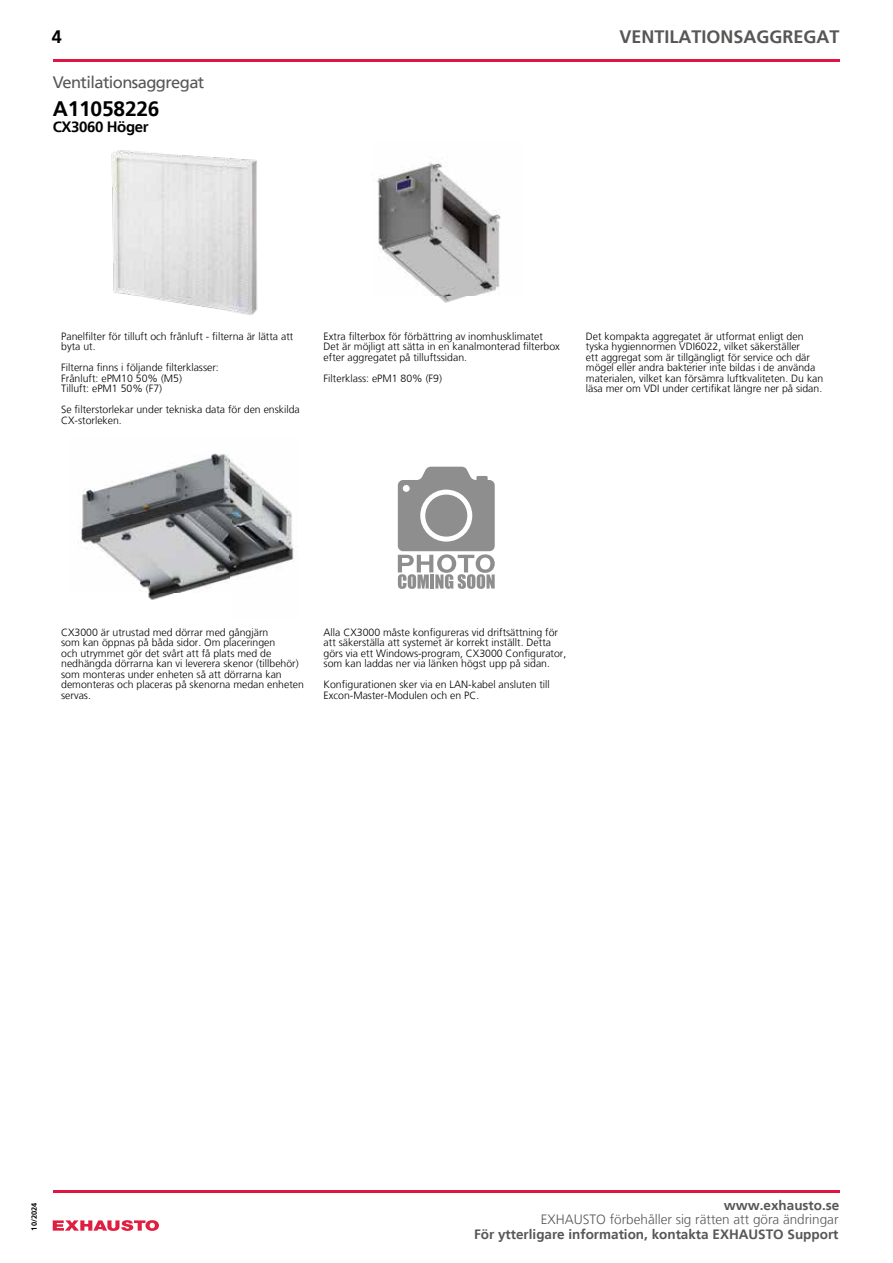
<style>
.page{position:relative;width:893px;height:1263px;background:#fff}
.page>*{position:absolute;margin:0;border:0;box-sizing:border-box;transform-origin:0 0}
.t1{font:700 21px "Frutiger LT";letter-spacing:-.01em;color:#000}
.t2{font:700 18px "Frutiger LT";color:#575756}
.t3{font:700 18px "Frutiger LT";color:#000}
.t4{font:16.5px "Frutiger LT";letter-spacing:-.035em;color:#575756}
.t5{font:700 15px "Frutiger LT";letter-spacing:-.025em;color:#000}
.t6{font:700 13.5px "Frutiger LT";color:#575756}
.t7{font:300 13.5px "Frutiger LT";color:#575756}
.t8{font:300 10.5px/10.5px "Frutiger LT";color:#000}
.t9{font:700 7.5px "Frutiger LT";color:#000}
</style>
<div class="page">
<svg style="left:53px;top:1220px;width:106px;height:11px"></svg>
<hr style="left:53px;top:60px;width:786px;height:2px;background:#df1641">
<hr style="left:53px;top:1190px;width:786px;height:2px;background:#df1641">
<img style="left:111px;top:150px;width:147px;height:165px">
<img style="left:377px;top:162px;width:124px;height:141px">
<img style="left:80px;top:453px;width:214px;height:147px">
<svg style="left:398px;top:467px;width:97px;height:122px"></svg>
<h2 class="t3" style="left:52px;top:27px;width:12px">4</h2>
<h3 class="t4" style="left:53px;top:73px;width:153px">Ventilationsaggregat</h3>
<h1 class="t1" style="left:53px;top:96px;width:108px">A11058226</h1>
<h3 class="t5" style="left:53px;top:118px;width:97px">CX3060 Höger</h3>
<h2 class="t2" style="left:619px;top:27px;width:222px">VENTILATIONSAGGREGAT</h2>
<p class="t8" style="left:61px;top:331px;width:234px">Panelfilter för tilluft och frånluft - filterna är lätta att byta ut.</p>
<p class="t8" style="left:61px;top:362px;width:159px">Filterna finns i följande filterklasser:<br>Frånluft: ePM10 50% (M5)<br>Tilluft: ePM1 50% (F7)</p>
<p class="t8" style="left:61px;top:404px;width:240px">Se filterstorlekar under tekniska data för den enskilda<br>CX-storleken.</p>
<p class="t8" style="left:324px;top:331px;width:238px">Extra filterbox för förbättring av inomhusklimatet<br>Det är möjligt att sätta in en kanalmonterad filterbox efter aggregatet på tilluftssidan.</p>
<p class="t8" style="left:324px;top:373px;width:120px">Filterklass: ePM1 80% (F9)</p>
<p class="t8" style="left:586px;top:331px;width:239px">Det kompakta aggregatet är utformat enligt den tyska hygiennormen VDI6022, vilket säkerställer<br>ett aggregat som är tillgängligt för service och där mögel eller andra bakterier inte bildas i de använda materialen, vilket kan försämra luftkvaliteten. Du kan läsa mer om VDI under certifikat längre ner på sidan.</p>
<p class="t8" style="left:61px;top:627px;width:244px">CX3000 är utrustad med dörrar med gångjärn<br>som kan öppnas på båda sidor. Om placeringen<br>och utrymmet gör det svårt att få plats med de nedhängda dörrarna kan vi leverera skenor (tillbehör) som monteras under enheten så att dörrarna kan demonteras och placeras på skenorna medan enheten servas.</p>
<p class="t8" style="left:324px;top:627px;width:244px">Alla CX3000 måste konfigureras vid driftsättning för att säkerställa att systemet är korrekt inställt. Detta görs via ett Windows-program, CX3000 Configurator, som kan laddas ner via länken högst upp på sidan.</p>
<p class="t8" style="left:324px;top:679px;width:228px">Konfigurationen sker via en LAN-kabel ansluten till<br>Excon-Master-Modulen och en PC.</p>
<p class="t9" style="left:30px;top:1230px;width:29px;rotate:-90deg">10/2024</p>
<p class="t6" style="left:724px;top:1198px;width:117px">www.exhausto.se</p>
<p class="t7" style="left:541px;top:1212px;width:299px">EXHAUSTO förbehåller sig rätten att göra ändringar</p>
<p class="t6" style="left:474px;top:1226px;width:366px">För ytterligare information, kontakta EXHAUSTO Support</p>
</div>
